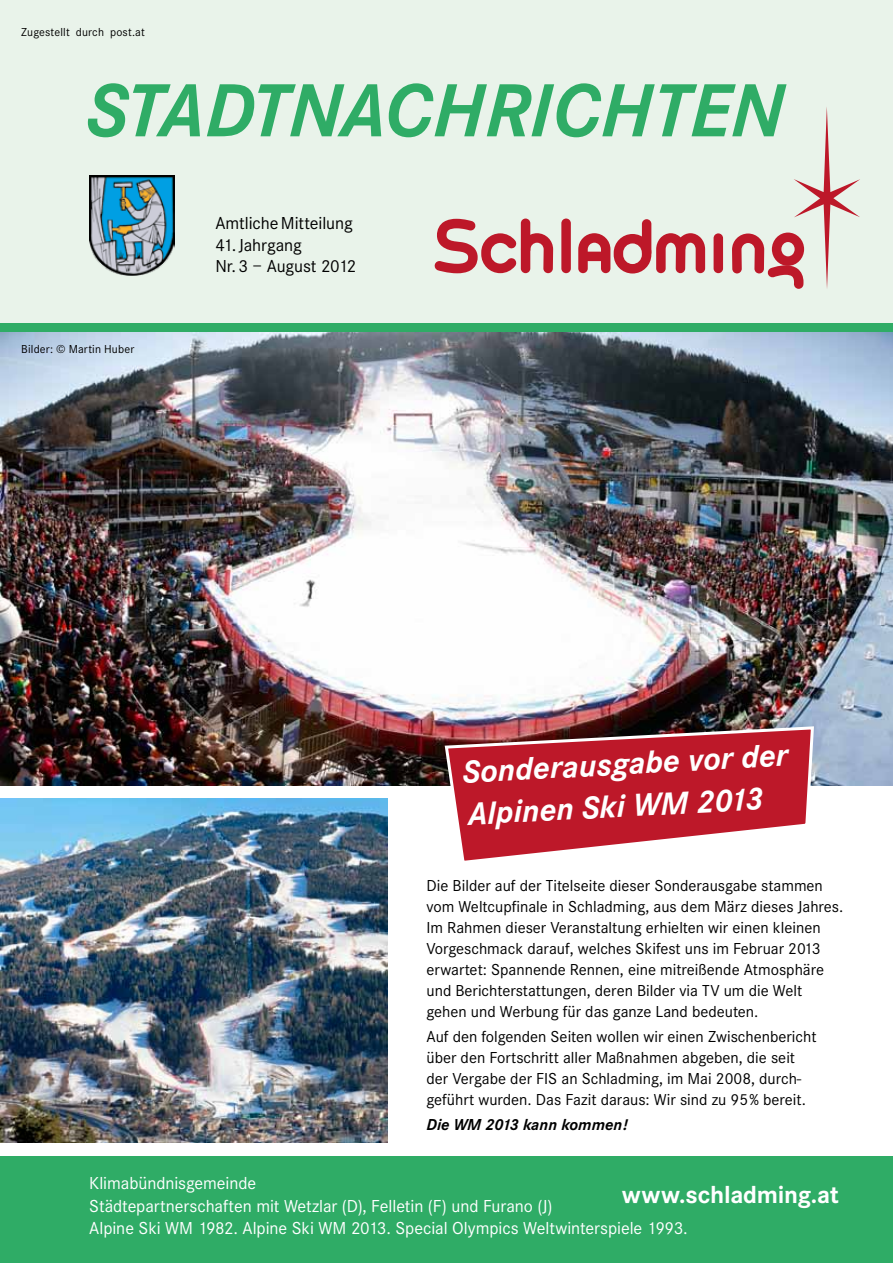
<style>
.page{position:relative;width:893px;height:1263px;background:#fff}
.page>*{position:absolute;margin:0;border:0;box-sizing:border-box;transform-origin:0 0}
.t1{font:italic 700 78px "Corporate S";color:#2fac66}
.t2{font:italic 700 33px/42px "Corporate S";color:#fff}
.t3{font:700 25.5px "Corporate S";letter-spacing:-.01em;color:#fff}
.t4{font:18px/22.5px "Corporate S";letter-spacing:-.005em;color:#fff}
.t5{font:18px/21.6px "Corporate S";letter-spacing:-.005em;color:#000}
.t6{font:16.5px/21px "Corporate S";color:#000}
.t7{font:italic 700 16.5px "Corporate S";color:#000}
.t8{font:12px "Corporate S";letter-spacing:.015em;color:#000}
</style>
<div class="page">
<img style="left:0;top:332px;width:893px;height:454px">
<div style="left:0;top:0;width:893px;height:328px;background:#e9f3ea"></div>
<div style="left:0;top:1157px;width:893px;height:106px;background:#2fac66"></div>
<div style="left:561px;top:219px;width:10px;height:54px;background:#bd1829;border-radius:5px"></div>
<div style="left:714px;top:233px;width:9px;height:40px;background:#bd1829;border-radius:5px"></div>
<svg style="left:732px;top:107px;width:128px;height:182px"></svg>
<svg style="left:434px;top:219px;width:119px;height:54px"></svg>
<div style="left:642px;top:219px;width:9px;height:38px;background:#bd1829;border-radius:5px"></div>
<svg style="left:578px;top:233px;width:127px;height:40px"></svg>
<img style="left:89px;top:175px;width:85px;height:100px">
<div style="left:0;top:323px;width:893px;height:9px;background:#2fac66"></div>
<svg style="left:443px;top:725px;width:373px;height:136px"></svg>
<img style="left:0;top:798px;width:388px;height:344px">
<p class="t8" style="left:21px;top:26px;width:125px">Zugestellt durch post.at</p>
<h1 class="t1" style="left:87px;top:64px;width:699px">STADTNACHRICHTEN</h1>
<p class="t8" style="left:21px;top:343px;width:115px">Bilder: © Martin Huber</p>
<p class="t5" style="left:215px;top:212px;width:143px">AmtlicheMitteilung<br>41.Jahrgang<br>Nr.3 – August 2012</p>
<h2 class="t2" style="left:462px;top:751px;width:327px;rotate:-3deg">Sonderausgabe vor der<br>Alpinen Ski WM 2013</h2>
<p class="t6" style="left:426px;top:875px;width:418px">Die Bilder auf der Titelseite dieser Sonderausgabe stammen vom Weltcupfinale in Schladming, aus dem März dieses Jahres.<br>Im Rahmen dieser Veranstaltung erhielten wir einen kleinen Vorgeschmack darauf, welches Skifest uns im Februar 2013 erwartet: Spannende Rennen, eine mitreißende Atmosphäre und Berichterstattungen, deren Bilder via TV um die Welt gehen und Werbung für das ganze Land bedeuten.</p>
<p class="t6" style="left:426px;top:1026px;width:392px">Auf den folgenden Seiten wollen wir einen Zwischenbericht über den Fortschritt aller Maßnahmen abgeben, die seit der Vergabe der FIS an Schladming, im Mai 2008, durch&shy;geführt wurden. Das Fazit daraus: Wir sind zu 95% bereit.</p>
<p class="t7" style="left:426px;top:1115px;width:203px">Die WM 2013 kann kommen!</p>
<p class="t4" style="left:89px;top:1172px;width:600px">Klimabündnisgemeinde<br>Städtepartnerschaften mit Wetzlar (D), Felletin (F) und Furano (J)<br>Alpine Ski WM 1982. Alpine Ski WM 2013. Special Olympics Weltwinterspiele 1993.</p>
<h3 class="t3" style="left:622px;top:1180px;width:219px">www.schladming.at</h3>
</div>
